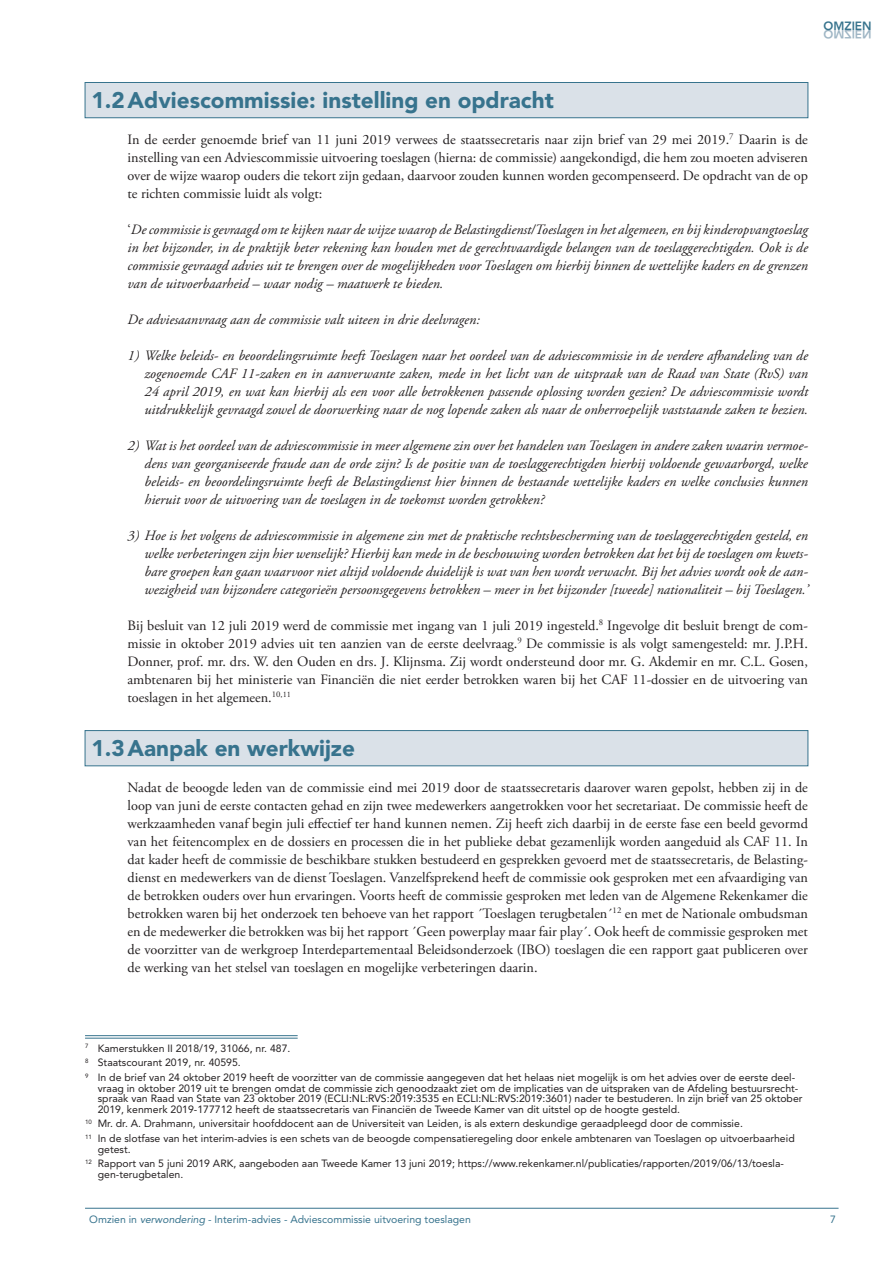
<style>
.page{position:relative;width:893px;height:1263px;background:#fff}
.page>*{position:absolute;margin:0;border:0;box-sizing:border-box;transform-origin:0 0}
.t1{font:900 22.5px "Avenir LT Std";color:#37738d}
.t2{font:14.25px/18px "Adobe Garamond Pro";color:#231f20;text-align:justify}
.t3{font:italic 14.25px/18px "Adobe Garamond Pro";color:#231f20;text-align:justify}
.t4{font:10.5px/14.7px "Avenir LT Std";color:#231f20}
.t5{font:10.5px "Avenir LT Std";color:#37738d}
.s1{font-style:normal}
.s2{font-style:italic}
</style>
<div class="page">
<hr style="left:85px;top:1208px;width:753px;height:1px;background:#37738d">
<div style="left:85px;top:82px;width:723px;height:36px;background:#dae1e8;border:1px solid #37738d"></div>
<div style="left:85px;top:730px;width:723px;height:36px;background:#dae1e8;border:1px solid #37738d"></div>
<hr style="left:85px;top:1035px;width:213px;height:1px;background:#37738d">
<hr style="left:85px;top:1038px;width:213px;height:1px;background:#37738d">
<h1 class="t1" style="left:91px;top:87px;width:464px">1.2Adviescommissie: instelling en opdracht</h1>
<p class="t2" style="left:128px;top:131px;width:682px">In de eerder genoemde brief van 11 juni 2019 verwees de staatssecretaris naar zijn brief van 29 mei 2019.<sup>7</sup> Daarin is de instelling van een Adviescommissie uitvoering toeslagen (hierna: de commissie) aangekondigd, die hem zou moeten adviseren over de wijze waarop ouders die tekort zijn gedaan, daarvoor zouden kunnen worden gecompenseerd. De opdracht van de op te richten commissie luidt als volgt:</p>
<p class="t3" style="left:128px;top:221px;width:682px"><span class="s1">‘</span>De commissie is gevraagd om te kijken naar de wijze waarop de Belastingdienst/Toeslagen in het algemeen, en bij kinderopvangtoeslag in het bijzonder, in de praktijk beter rekening kan houden met de gerechtvaardigde belangen van de toeslaggerechtigden. Ook is de commissie gevraagd advies uit te brengen over de mogelijkheden voor Toeslagen om hierbij binnen de wettelijke kaders en de grenzen van de uitvoerbaarheid – waar nodig – maatwerk te bieden.</p>
<p class="t3" style="left:128px;top:311px;width:354px">De adviesaanvraag aan de commissie valt uiteen in drie deelvragen:</p>
<p class="t3" style="left:145px;top:347px;width:665px;text-indent:-17px">1) Welke beleids- en beoordelingsruimte heeft Toeslagen naar het oordeel van de adviescommissie in de verdere afhandeling van de zogenoemde CAF 11-zaken en in aanverwante zaken, mede in het licht van de uitspraak van de Raad van State (RvS) van 24 april 2019, en wat kan hierbij als een voor alle betrokkenen passende oplossing worden gezien? De adviescommissie wordt uitdrukkelijk gevraagd zowel de doorwerking naar de nog lopende zaken als naar de onherroepelijk vaststaande zaken te bezien.</p>
<p class="t3" style="left:145px;top:437px;width:665px;text-indent:-17px">2) Wat is het oordeel van de adviescommissie in meer algemene zin over het handelen van Toeslagen in andere zaken waarin vermoe&shy;dens van georganiseerde fraude aan de orde zijn? Is de positie van de toeslaggerechtigden hierbij voldoende gewaarborgd, welke beleids- en beoordelingsruimte heeft de Belastingdienst hier binnen de bestaande wettelijke kaders en welke conclusies kunnen hieruit voor de uitvoering van de toeslagen in de toekomst worden getrokken?</p>
<p class="t3" style="left:145px;top:527px;width:665px;text-indent:-17px">3) Hoe is het volgens de adviescommissie in algemene zin met de praktische rechtsbescherming van de toeslaggerechtigden gesteld, en welke verbeteringen zijn hier wenselijk? Hierbij kan mede in de beschouwing worden betrokken dat het bij de toeslagen om kwets&shy;bare groepen kan gaan waarvoor niet altijd voldoende duidelijk is wat van hen wordt verwacht. Bij het advies wordt ook de aan&shy;wezigheid van bijzondere categorieën persoonsgegevens betrokken – meer in het bijzonder [tweede] nationaliteit – bij Toeslagen.’</p>
<p class="t2" style="left:128px;top:617px;width:682px">Bij besluit van 12 juli 2019 werd de commissie met ingang van 1 juli 2019 ingesteld.<sup>8</sup> Ingevolge dit besluit brengt de com&shy;missie in oktober 2019 advies uit ten aanzien van de eerste deelvraag.<sup>9</sup> De commissie is als volgt samengesteld: mr. J.P.H.<br>Donner, prof. mr. drs. W. den Ouden en drs. J. Klijnsma. Zij wordt ondersteund door mr. G. Akdemir en mr. C.L. Gosen, ambtenaren bij het ministerie van Financiën die niet eerder betrokken waren bij het CAF 11-dossier en de uitvoering van toeslagen in het algemeen.<sup>10</sup><sup>,11</sup></p>
<h1 class="t1" style="left:91px;top:735px;width:265px">1.3Aanpak en werkwijze</h1>
<p class="t2" style="left:128px;top:779px;width:682px">Nadat de beoogde leden van de commissie eind mei 2019 door de staatssecretaris daarover waren gepolst, hebben zij in de loop van juni de eerste contacten gehad en zijn twee medewerkers aangetrokken voor het secretariaat. De commissie heeft de werkzaamheden vanaf begin juli effectief ter hand kunnen nemen. Zij heeft zich daarbij in de eerste fase een beeld gevormd van het feitencomplex en de dossiers en processen die in het publieke debat gezamenlijk worden aangeduid als CAF 11. In dat kader heeft de commissie de beschikbare stukken bestudeerd en gesprekken gevoerd met de staatssecretaris, de Belasting&shy;dienst en medewerkers van de dienst Toeslagen. Vanzelfsprekend heeft de commissie ook gesproken met een afvaardiging van de betrokken ouders over hun ervaringen. Voorts heeft de commissie gesproken met leden van de Algemene Rekenkamer die betrokken waren bij het onderzoek ten behoeve van het rapport ´Toeslagen terugbetalen´<sup>12</sup> en met de Nationale ombudsman en de medewerker die betrokken was bij het rapport ´Geen powerplay maar fair play´. Ook heeft de commissie gesproken met de voorzitter van de werkgroep Interdepartementaal Beleidsonderzoek (IBO) toeslagen die een rapport gaat publiceren over de werking van het stelsel van toeslagen en mogelijke verbeteringen daarin.</p>
<p class="t4" style="left:85px;top:1041px;width:712px"><sup>7</sup> Kamerstukken II 2018/19, 31066, nr. 487.<br><sup>8</sup> Staatscourant 2019, nr. 40595.<br><sup>9</sup> In de brief van 24 oktober 2019 heeft de voorzitter van de commissie aangegeven dat het helaas niet mogelijk is om het advies over de eerste deel-</p>
<p class="t4" style="left:98px;top:1083px;width:706px;line-height:10.5px">vraag in oktober 2019 uit te brengen omdat de commissie zich genoodzaakt ziet om de implicaties van de uitspraken van de Afdeling bestuursrecht&shy;spraak van Raad van State van 23 oktober 2019 (ECLI:NL:RVS:2019:3535 en ECLI:NL:RVS:2019:3601) nader te bestuderen. In zijn brief van 25 oktober<br>2019, kenmerk 2019-177712 heeft de staatssecretaris van Financiën de Tweede Kamer van dit uitstel op de hoogte gesteld.</p>
<p class="t4" style="left:85px;top:1116px;width:711px"><sup>10</sup> Mr. dr. A. Drahmann, universitair hoofddocent aan de Universiteit van Leiden, is als extern deskundige geraadpleegd door de commissie.<br><sup>11</sup> In de slotfase van het interim-advies is een schets van de beoogde compensatieregeling door enkele ambtenaren van Toeslagen op uitvoerbaarheid</p>
<p class="t4" style="left:85px;top:1142px;width:700px;text-indent:13px">getest.<br><sup>12</sup> Rapport van 5 juni 2019 ARK, aangeboden aan Tweede Kamer 13 juni 2019; https://www.rekenkamer.nl/publicaties/rapporten/2019/06/13/toesla-</p>
<p class="t4" style="left:98px;top:1167px;width:87px">gen-terugbetalen.</p>
<p class="t5" style="left:89px;top:1213px;width:383px">Omzien in <span class="s2">verwondering</span> - Interim-advies - Adviescommissie uitvoering toeslagen</p>
<p class="t5" style="left:830px;top:1213px;width:7px">7</p>
</div>
